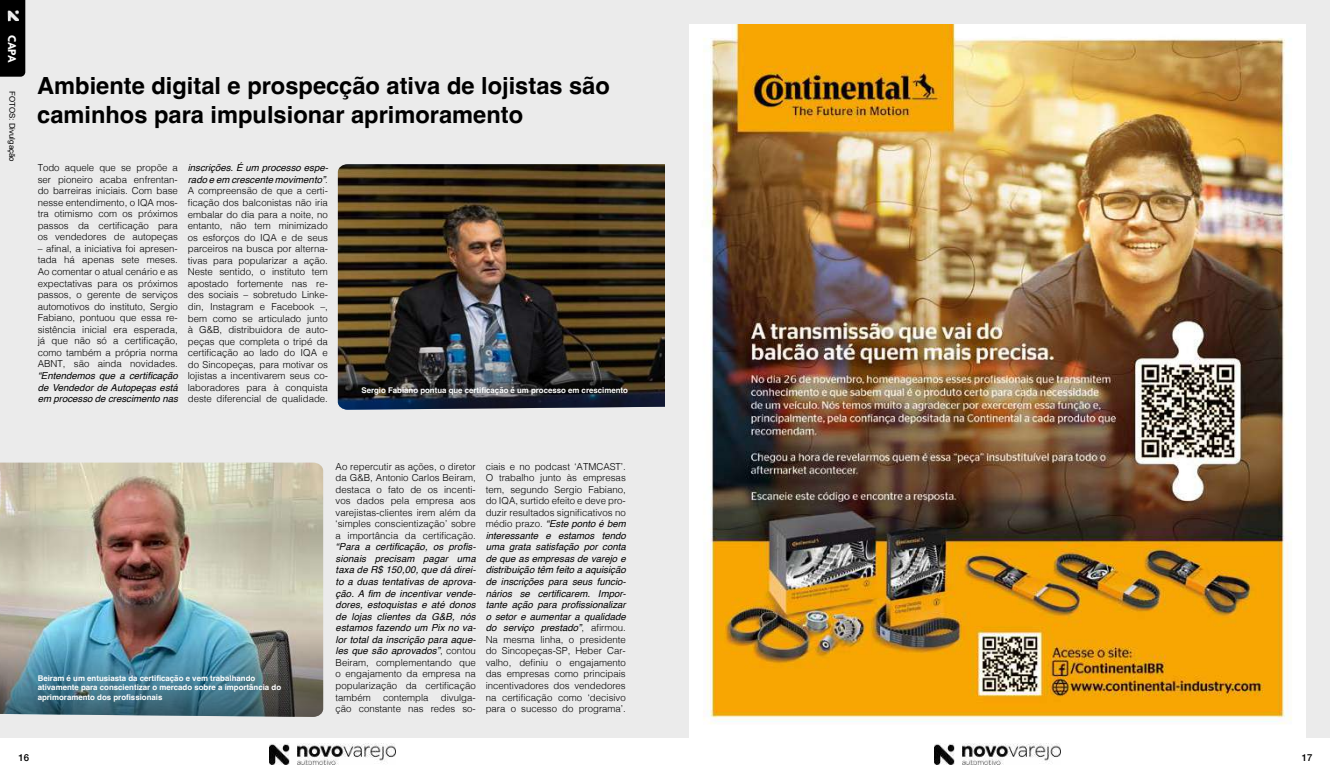
<style>
.page{position:relative;width:1330px;height:774px;background:#fff}
.page>*{position:absolute;margin:0;border:0;box-sizing:border-box;transform-origin:0 0}
.t1{font:700 23.62px/28.9px "Helvetica";color:#000}
.t2{font:700 12.25px "Agenda";color:#fff}
.t3{font:300 9.62px/11.5px "Helvetica";color:#000;text-align:justify}
.t4{font:italic 9.62px/11.5px "Helvetica";letter-spacing:.005em;color:#000;text-align:justify}
.t5{font:500 9.62px "Helvetica Neue";color:#000}
.t6{font:700 7.88px/9.5px "Helvetica";color:#fff}
.t7{font:7.88px "Helvetica";color:#000}
.s1{font-weight:400;font-style:italic}
.s2{font-weight:300;font-style:normal}
</style>
<div class="page">
<div style="left:0;top:0;width:665px;height:774px;background:#ebebeb"></div>
<div style="left:665px;top:0;width:664px;height:774px;background:#ebebeb"></div>
<div style="left:0;top:739px;width:665px;height:35px;background:#fff"></div>
<div style="left:665px;top:739px;width:664px;height:35px;background:#fff"></div>
<img style="left:269px;top:744px;width:127px;height:21px">
<img style="left:934px;top:744px;width:126px;height:21px">
<img style="left:338px;top:164px;width:327px;height:135px">
<img style="left:338px;top:299px;width:327px;height:111px">
<img style="left:0;top:463px;width:323px;height:140px">
<img style="left:0;top:603px;width:323px;height:114px">
<svg style="left:0;top:0;width:25px;height:77px;background:#0a0a0a"></svg>
<img style="left:690px;top:25px;width:615px;height:714px">
<p class="t2" style="left:19px;top:35px;width:29px;rotate:90deg">CAPA</p>
<p class="t7" style="left:18px;top:91px;width:72px;rotate:90deg">FOTOS: Divulgação</p>
<h1 class="t1" style="left:37px;top:74px;width:574px">Ambiente digital e prospecção ativa de lojistas são caminhos para impulsionar aprimoramento</h1>
<p class="t3" style="left:38px;top:161px;width:142px">Todo aquele que se propõe a ser pioneiro acaba enfrentan&shy;do barreiras iniciais. Com base nesse entendimento, o IQA mos&shy;tra otimismo com os próximos passos da certificação para os vendedores de autopeças</p>
<p class="t3" style="left:38px;top:242px;width:142px">– afinal, a iniciativa foi apresen&shy;tada há apenas sete meses.<br>Ao comentar o atual cenário e as expectativas para os próximos passos, o gerente de serviços automotivos do instituto, Sergio Fabiano, pontuou que essa re&shy;sistência inicial era esperada, já que não só a certificação, como também a própria norma ABNT, são ainda novidades.</p>
<p class="t4" style="left:38px;top:370px;width:142px">“Entendemos que a certificação de Vendedor de Autopeças está em processo de crescimento nas</p>
<p class="t3" style="left:188px;top:161px;width:142px"><span class="s1">inscrições. É um processo espe&shy;rado e em crescente movimento”</span>.<br>A compreensão de que a certi&shy;ficação dos balconistas não iria embalar do dia para a noite, no entanto, não tem minimizado os esforços do IQA e de seus parceiros na busca por alterna&shy;tivas para popularizar a ação.<br>Neste sentido, o instituto tem apostado fortemente nas re&shy;des sociais – sobretudo Linke&shy;din, Instagram e Facebook –, bem como se articulado junto à G&amp;B, distribuidora de auto&shy;peças que completa o tripé da certificação ao lado do IQA e do Sincopeças, para motivar os lojistas a incentivarem seus co&shy;laboradores para à conquista deste diferencial de qualidade.</p>
<p class="t6" style="left:361px;top:386px;width:268px">Sergio Fabiano pontua que certificação é um processo em crescimento</p>
<p class="t6" style="left:38px;top:674px;width:245px">Beiram é um entusiasta da certificação e vem trabalhando ativamente para conscientizar o mercado sobre a importância do aprimoramento dos profissionais</p>
<p class="t3" style="left:335px;top:460px;width:142px">Ao repercutir as ações, o diretor da G&amp;B, Antonio Carlos Beiram, destaca o fato de os incenti&shy;vos dados pela empresa aos varejistas-clientes irem além da ‘simples conscientização’ sobre a importância da certificação.</p>
<p class="t4" style="left:335px;top:541px;width:142px">“Para a certificação, os profis&shy;sionais precisam pagar uma taxa de R$ 150,00, que dá direi&shy;to a duas tentativas de aprova&shy;ção. A fim de incentivar vende&shy;dores, estoquistas e até donos de lojas clientes da G&amp;B, nós estamos fazendo um Pix no va&shy;lor total da inscrição para aque&shy;les que são aprovados”<span class="s2">, contou Beiram, complementando que o engajamento da empresa na popularização da certificação também</span></p>
<p class="t3" style="left:335px;top:691px;width:142px;text-align:right">divulga-<br>ção constante nas redes so-</p>
<p class="t3" style="left:383px;top:691px;width:47px">contempla</p>
<p class="t3" style="left:485px;top:460px;width:142px">ciais e no podcast ‘ATMCAST’.<br>O trabalho junto às empresas tem, segundo Sergio Fabiano, do IQA, surtido efeito e deve pro&shy;duzir resultados significativos no médio prazo. <span class="s1">“Este ponto é bem interessante e estamos tendo uma grata satisfação por conta de que as empresas de varejo e distribuição têm feito a aquisição de inscrições para seus funcio&shy;nários se certificarem. Impor&shy;tante ação para profissionalizar o setor e aumentar a qualidade do serviço prestado”</span>, afirmou.<br>Na mesma linha, o presidente do Sincopeças-SP, Heber Car&shy;valho, definiu o engajamento das empresas como principais incentivadores dos vendedores na certificação como ‘decisivo para o sucesso do programa’.</p>
<p class="t5" style="left:19px;top:750px;width:12px">16</p>
<p class="t5" style="left:1301px;top:750px;width:12px">17</p>
</div>
